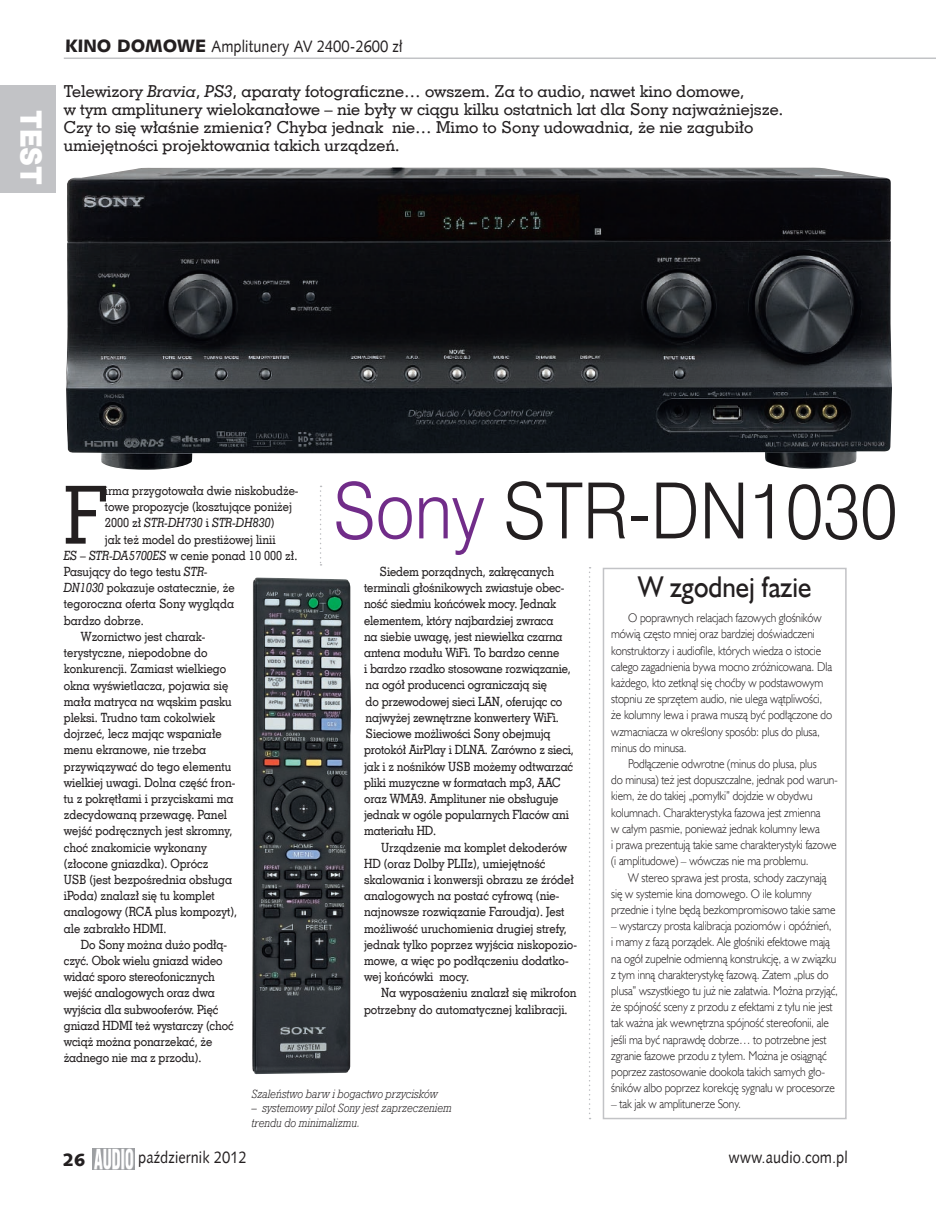
<style>
.page{position:relative;width:936px;height:1212px;background:#fff}
.page>*{position:absolute;margin:0;border:0;box-sizing:border-box;transform-origin:0 0}
.t1{font:80.25px "Geo Slab 703 Md EU";color:#231f20;scale:.9 1}
.t2{font:72px "Swis 721 Lt PL";color:#231f20;scale:.9 1}
.t3{font:30px "Humanst 521 EU";color:#231f20;scale:.9 1}
.t4{font:27.15px "Swis 721 Blk 2 EU";color:#fff;scale:.9 1}
.t5{font:18px "Humanst 531 Blk EU";color:#231f20}
.t6{font:16.5px/18px "Geo Slab 703 Md EU";color:#231f20}
.t7{font:16.5px "Humanst 531 EU";color:#231f20;scale:.9 1}
.t8{font:12.75px/16.2px "Geo Slab 703 Md EU";color:#231f20;scale:.9 1}
.t9{font:12.75px/16.2px "Humanst 521 Lt EU";letter-spacing:-.01em;color:#231f20;scale:.9 1}
.t10{font:italic 12.75px "Geo Slab 703 Md EU";color:#231f20;scale:.9 1}
.t11{font:italic 12px/14.4px "Geo Slab 712 Lt EU";color:#231f20;scale:.9 1}
.s1{font-family:"Humanst 531 Blk EU";font-size:18px}
.s2{font-style:italic}
.s3{color:#712c89}
.s4{font-style:normal}
</style>
<div class="page">
<hr style="left:64px;top:58px;width:871px;height:1px;background:#c2c3c6">
<div style="left:0;top:85px;width:55px;height:107px;background:#c2c3c6"></div>
<img style="left:93px;top:1148px;width:41px;height:21px">
<svg style="left:589px;top:567px;width:1px;height:552px"></svg>
<div style="left:602px;top:568px;width:244px;height:551px;background:#fff;border:2px solid #c2c3c6"></div>
<img style="left:66px;top:168px;width:826px;height:302px">
<img style="left:252px;top:577px;width:99px;height:497px">
<svg style="left:320px;top:486px;width:1px;height:80px"></svg>
<h3 class="t4" style="left:50px;top:110px;width:85px;rotate:90deg">TEST</h3>
<p class="t7" style="left:65px;top:35px;width:376px"><span class="s1">KINO DOMOWE</span> Amplitunery AV 2400-2600 zł</p>
<p class="t6" style="left:64px;top:82px;width:720px">Telewizory <span class="s2">Bravia</span>, <span class="s2">PS3</span>, aparaty fotograficzne… owszem. Za to audio, nawet kino domowe,<br>w tym amplitunery wielokanałowe – nie były w ciągu kilku ostatnich lat dla Sony najważniejsze.<br>Czy to się właśnie zmienia? Chyba jednak nie… Mimo to Sony udowadnia, że nie zagubiło umiejętności projektowania takich urządzeń.</p>
<h1 class="t1" style="left:64px;top:466px;width:47px">F</h1>
<h2 class="t2" style="left:333px;top:464px;width:628px"><span class="s3">Sony</span> STR-DN1030</h2>
<p class="t8" style="left:105px;top:482px;width:216px">irma przygotowała dwie niskobudże-</p>
<p class="t8" style="left:105px;top:498px;width:209px">towe propozycje (kosztujące poniżej</p>
<p class="t10" style="left:105px;top:515px;width:190px"><span class="s4">2000 zł</span> STR-DH730 <span class="s4">i</span> STR-DH830<span class="s4">)</span></p>
<p class="t8" style="left:105px;top:531px;width:191px">jak też model do prestiżowej linii</p>
<p class="t8" style="left:64px;top:547px;width:261px"><span class="s2">ES</span> – <span class="s2">STR-DA5700ES</span> w cenie ponad 10 000 zł.</p>
<p class="t8" style="left:64px;top:563px;width:161px">Pasujący do tego testu <span class="s2">STR-</span></p>
<p class="t8" style="left:64px;top:579px;width:191px"><span class="s2">DN1030</span> pokazuje ostatecznie, że</p>
<p class="t8" style="left:64px;top:596px;width:191px">tegoroczna oferta Sony wygląda</p>
<p class="t8" style="left:64px;top:612px;width:90px">bardzo dobrze.</p>
<p class="t8" style="left:81px;top:628px;width:140px">Wzornictwo jest charak-</p>
<p class="t8" style="left:64px;top:644px;width:161px">terystyczne, niepodobne do</p>
<p class="t8" style="left:64px;top:661px;width:182px">konkurencji. Zamiast wielkiego</p>
<p class="t8" style="left:64px;top:677px;width:184px">okna wyświetlacza, pojawia się</p>
<p class="t8" style="left:64px;top:693px;width:188px">mała matryca na wąskim pasku</p>
<p class="t8" style="left:64px;top:709px;width:170px">pleksi. Trudno tam cokolwiek</p>
<p class="t8" style="left:64px;top:725px;width:177px">dojrzeć, lecz mając wspaniałe</p>
<p class="t8" style="left:64px;top:742px;width:160px">menu ekranowe, nie trzeba</p>
<p class="t8" style="left:64px;top:758px;width:187px">przywiązywać do tego elementu</p>
<p class="t8" style="left:64px;top:774px;width:192px">wielkiej uwagi. Dolna część fron-</p>
<p class="t8" style="left:64px;top:790px;width:190px">tu z pokrętłami i przyciskami ma</p>
<p class="t8" style="left:64px;top:806px;width:183px">zdecydowaną przewagę. Panel</p>
<p class="t8" style="left:64px;top:823px;width:189px">wejść podręcznych jest skromny,</p>
<p class="t8" style="left:64px;top:839px;width:160px">choć znakomicie wykonany</p>
<p class="t8" style="left:64px;top:855px;width:162px">(złocone gniazdka). Oprócz</p>
<p class="t8" style="left:64px;top:871px;width:188px">USB (jest bezpośrednia obsługa</p>
<p class="t8" style="left:64px;top:887px;width:169px">iPoda) znalazł się tu komplet</p>
<p class="t8" style="left:64px;top:904px;width:194px">analogowy (RCA plus kompozyt),</p>
<p class="t8" style="left:64px;top:920px;width:116px">ale zabrakło HDMI.</p>
<p class="t8" style="left:81px;top:936px;width:164px">Do Sony można dużo podłą-</p>
<p class="t8" style="left:64px;top:952px;width:178px">czyć. Obok wielu gniazd wideo</p>
<p class="t8" style="left:64px;top:968px;width:169px">widać sporo stereofonicznych</p>
<p class="t8" style="left:64px;top:985px;width:169px">wejść analogowych oraz dwa</p>
<p class="t8" style="left:64px;top:1001px;width:173px">wyjścia dla subwooferów. Pięć</p>
<p class="t8" style="left:64px;top:1017px;width:190px">gniazd HDMI też wystarczy (choć</p>
<p class="t8" style="left:64px;top:1033px;width:166px">wciąż można ponarzekać, że</p>
<p class="t8" style="left:64px;top:1049px;width:154px">żadnego nie ma z przodu).</p>
<p class="t8" style="left:364px;top:563px;width:235px;text-indent:16px">Siedem porządnych, zakręcanych terminali głośnikowych zwiastuje obec&shy;ność siedmiu końcówek mocy. Jednak elementem, który najbardziej zwraca<br>na siebie uwagę, jest niewielka czarna antena modułu WiFi. To bardzo cenne<br>i bardzo rzadko stosowane rozwiązanie, na ogół producenci ograniczają się<br>do przewodowej sieci LAN, oferując co najwyżej zewnętrzne konwertery WiFi.<br>Sieciowe możliwości Sony obejmują protokół AirPlay i DLNA. Zarówno z sieci, jak i z nośników USB możemy odtwarzać pliki muzyczne w formatach mp3, AAC oraz WMA9. Amplituner nie obsługuje jednak w ogóle popularnych Flaców ani materiału HD.</p>
<p class="t8" style="left:364px;top:839px;width:238px;text-indent:17px">Urządzenie ma komplet dekoderów HD (oraz Dolby PLIIz), umiejętność skalowania i konwersji obrazu ze źródeł analogowych na postać cyfrową (nie&shy;najnowsze rozwiązanie Faroudja). Jest możliwość uruchomienia drugiej strefy, jednak tylko poprzez wyjścia niskopozio&shy;mowe, a więc po podłączeniu dodatko&shy;wej końcówki mocy.</p>
<p class="t8" style="left:364px;top:985px;width:237px;text-indent:17px">Na wyposażeniu znalazł się mikrofon potrzebny do automatycznej kalibracji.</p>
<h3 class="t3" style="left:638px;top:568px;width:194px">W zgodnej fazie</h3>
<p class="t9" style="left:611px;top:609px;width:247px;text-indent:17px">O poprawnych relacjach fazowych głośników mówią często mniej oraz bardziej doświadczeni konstruktorzy i audiofile, których wiedza o istocie całego zagadnienia bywa mocno zróżnicowana. Dla każdego, kto zetknął się choćby w podstawowym stopniu ze sprzętem audio, nie ulega wątpliwości, że kolumny lewa i prawa muszą być podłączone do wzmacniacza w określony sposób: plus do plusa, minus do minusa.</p>
<p class="t9" style="left:611px;top:755px;width:253px;text-indent:17px">Podłączenie odwrotne (minus do plusa, plus<br>do minusa) też jest dopuszczalne, jednak pod warun&shy;kiem, że do takiej „pomyłki” dojdzie w obydwu kolumnach. Charakterystyka fazowa jest zmienna<br>w całym pasmie, ponieważ jednak kolumny lewa<br>i prawa prezentują takie same charakterystyki fazowe (i amplitudowe) – wówczas nie ma problemu.</p>
<p class="t9" style="left:611px;top:869px;width:251px;text-indent:17px">W stereo sprawa jest prosta, schody zaczynają się w systemie kina domowego. O ile kolumny przednie i tylne będą bezkompromisowo takie same</p>
<p class="t9" style="left:611px;top:917px;width:253px">– wystarczy prosta kalibracja poziomów i opóźnień,<br>i mamy z fazą porządek. Ale głośniki efektowe mają na ogół zupełnie odmienną konstrukcję, a w związku z tym inną charakterystykę fazową. Zatem „plus do plusa” wszystkiego tu już nie załatwia. Można przyjąć, że spójność sceny z przodu z efektami z tyłu nie jest tak ważna jak wewnętrzna spójność stereofonii, ale jeśli ma być naprawdę dobrze… to potrzebne jest zgranie fazowe przodu z tyłem. Można je osiągnąć poprzez zastosowanie dookoła takich samych gło&shy;śników albo poprzez korekcję sygnału w procesorze</p>
<p class="t9" style="left:611px;top:1096px;width:146px">– tak jak w amplitunerze Sony.</p>
<p class="t11" style="left:252px;top:1086px;width:209px">Szaleństwo barw i bogactwo przycisków</p>
<p class="t11" style="left:252px;top:1101px;width:224px">– systemowy pilot Sony jest zaprzeczeniem trendu do minimalizmu.</p>
<h3 class="t5" style="left:63px;top:1148px;width:24px">26</h3>
<p class="t7" style="left:138px;top:1147px;width:122px">październik 2012</p>
<p class="t7" style="left:728px;top:1146px;width:134px">www.audio.com.pl</p>
</div>
